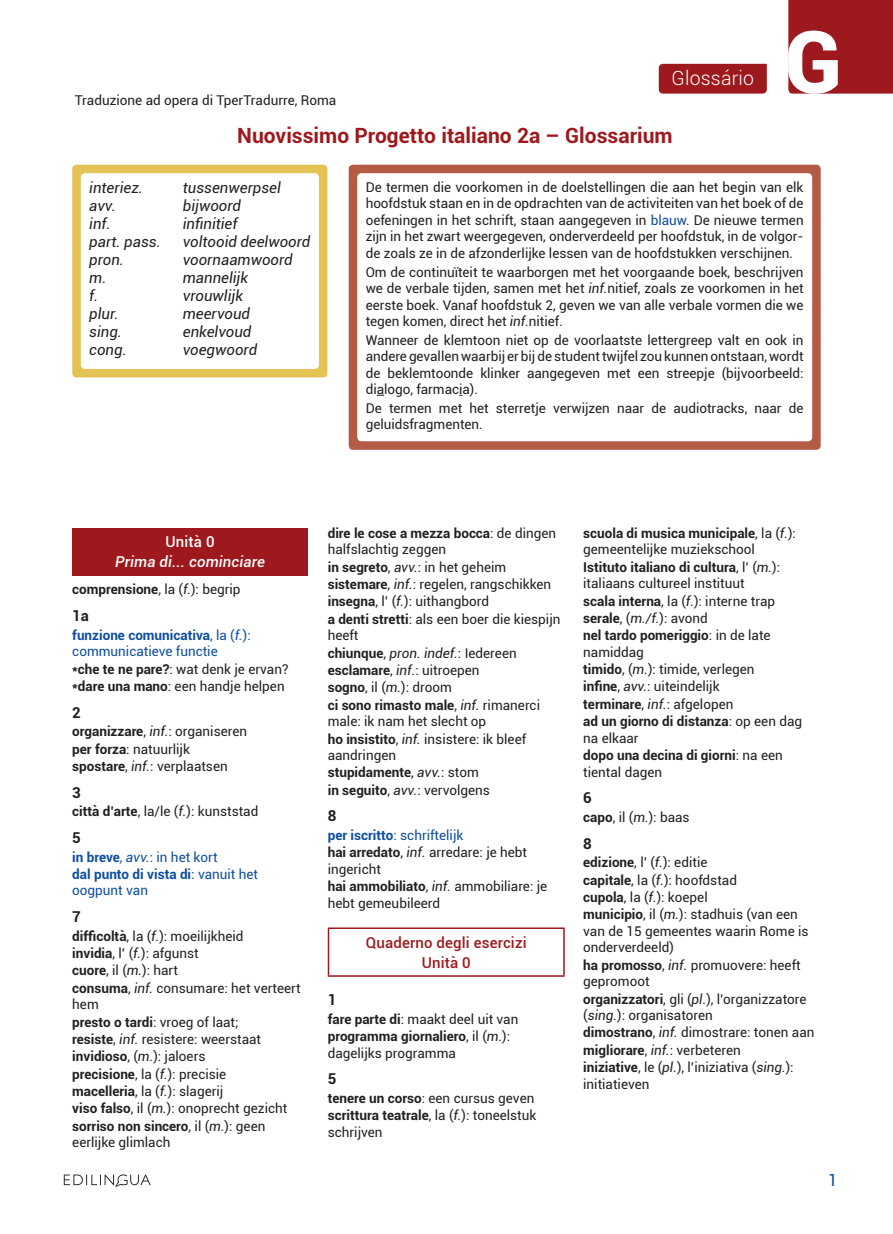
<style>
.page{position:relative;width:893px;height:1234px;background:#fff}
.page>*{position:absolute;margin:0;border:0;box-sizing:border-box;transform-origin:0 0}
.t1{font:700 21px "Roboto";color:#9e191d}
.t2{font:300 19.5px "Roboto";letter-spacing:.01em;color:#fff}
.t3{font:16.5px "Roboto";color:#0d4da1}
.t4{font:italic 15px "Roboto";color:#231f20}
.t5{font:500 15px/19.5px "Roboto";letter-spacing:.01em;color:#9e191d;text-align:center}
.t6{font:italic 500 15px "Roboto";letter-spacing:.01em;color:#fff}
.t7{font:700 15px "Roboto";color:#231f20}
.t8{font:500 15px "Roboto";letter-spacing:.01em;color:#fff}
.t9{font:13.5px/17.1px "Roboto";color:#231f20}
.t10{font:13.5px/17px "Roboto";color:#0d4da1}
.t11{font:700 13.5px "Roboto";color:#231f20}
.s1{color:#0d4da1}
.s2{font-style:italic}
.s3{font-weight:400}
.s4{font-weight:400;font-style:italic}
.s5{font-weight:700;color:#0d4da1}
.s6{font-style:italic;color:#0d4da1}
.s7{font-weight:700}
</style>
<div class="page">
<div style="left:349px;top:165px;width:472px;height:284px;background:#b45b46;border-radius:4px"></div>
<div style="left:357px;top:173px;width:455px;height:268px;background:#fff;border-radius:4px"></div>
<div style="left:72px;top:527px;width:236px;height:48px;background:#9e191d"></div>
<hr style="left:328px;top:927px;width:237px;height:1px;background:#9e191d">
<hr style="left:328px;top:928px;width:1px;height:47px;background:#9e191d">
<hr style="left:563px;top:928px;width:2px;height:47px;background:#9e191d">
<hr style="left:328px;top:975px;width:237px;height:1px;background:#9e191d">
<div style="left:72px;top:165px;width:255px;height:212px;background:#e2c353;border-radius:4px"></div>
<div style="left:81px;top:173px;width:238px;height:196px;background:#fff;border-radius:4px"></div>
<svg style="left:64px;top:1174px;width:87px;height:12px"></svg>
<div style="left:659px;top:64px;width:108px;height:30px;background:#9e191d"></div>
<svg style="left:788px;top:0;width:105px;height:94px"></svg>
<p class="t9" style="left:75px;top:91px;width:263px">Traduzione ad opera di TperTradurre, Roma</p>
<h2 class="t2" style="left:671px;top:65px;width:84px">Glossário</h2>
<h1 class="t1" style="left:237px;top:121px;width:437px">Nuovissimo Progetto italiano 2a – Glossarium</h1>
<p class="t4" style="left:89px;top:177px;width:55px">interiez.</p>
<p class="t4" style="left:183px;top:177px;width:100px">tussenwerpsel</p>
<p class="t4" style="left:89px;top:195px;width:28px">avv.</p>
<p class="t4" style="left:183px;top:195px;width:60px">bijwoord</p>
<p class="t4" style="left:89px;top:213px;width:23px">inf.</p>
<p class="t4" style="left:183px;top:213px;width:56px">infinitief</p>
<p class="t4" style="left:89px;top:231px;width:73px">part. pass.</p>
<p class="t4" style="left:183px;top:231px;width:129px">voltooid deelwoord</p>
<p class="t4" style="left:89px;top:249px;width:36px">pron.</p>
<p class="t4" style="left:183px;top:249px;width:111px">voornaamwoord</p>
<p class="t4" style="left:89px;top:267px;width:19px">m.</p>
<p class="t4" style="left:183px;top:267px;width:67px">mannelijk</p>
<p class="t4" style="left:89px;top:285px;width:10px">f.</p>
<p class="t4" style="left:183px;top:285px;width:62px">vrouwlijk</p>
<p class="t4" style="left:89px;top:303px;width:31px">plur.</p>
<p class="t4" style="left:183px;top:303px;width:69px">meervoud</p>
<p class="t4" style="left:89px;top:321px;width:34px">sing.</p>
<p class="t4" style="left:183px;top:321px;width:70px">enkelvoud</p>
<p class="t4" style="left:89px;top:339px;width:39px">cong.</p>
<p class="t4" style="left:183px;top:339px;width:76px">voegwoord</p>
<p class="t9" style="left:366px;top:178px;width:439px;line-height:16.5px;text-align:justify">De termen die voorkomen in de doelstellingen die aan het begin van elk hoofdstuk staan en in de opdrachten van de activiteiten van het boek of de oefeningen in het schrift, staan aangegeven in <span class="s1">blauw</span>. De nieuwe termen zijn in het zwart weergegeven, onderverdeeld per hoofdstuk, in de volgor&shy;de zoals ze in de afzonderlijke lessen van de hoofdstukken verschijnen.</p>
<p class="t9" style="left:366px;top:263px;width:439px;line-height:16.5px;text-align:justify">Om de continuïteit te waarborgen met het voorgaande boek, beschrijven we de verbale tijden, samen met het <span class="s2">inf.</span>nitief, zoals ze voorkomen in het eerste boek. Vanaf hoofdstuk 2, geven we van alle verbale vormen die we tegen komen, direct het <span class="s2">inf.</span>nitief.</p>
<p class="t9" style="left:366px;top:331px;width:439px;line-height:16.5px;text-align:justify">Wanneer de klemtoon niet op de voorlaatste lettergreep valt en ook in andere gevallen waarbij er bij de student twijfel zou kunnen ontstaan, wordt de beklemtoonde klinker aangegeven met een streepje (bijvoorbeeld: dialogo, farmacia).</p>
<p class="t9" style="left:366px;top:399px;width:439px;line-height:16.5px">De termen met het sterretje verwijzen naar de audiotracks, naar de geluidsfragmenten.</p>
<p class="t8" style="left:165px;top:531px;width:51px">Unità 0</p>
<p class="t6" style="left:115px;top:551px;width:151px">Prima di... cominciare</p>
<p class="t11" style="left:72px;top:580px;width:170px">comprensione<span class="s3">, la (</span><span class="s4">f.</span><span class="s3">): begrip</span></p>
<p class="t7" style="left:72px;top:605px;width:18px">1a</p>
<p class="t9" style="left:72px;top:625px;width:218px"><span class="s5">funzione comunicativa</span><span class="s1">, la (</span><span class="s6">f.</span><span class="s1">): communicatieve functie<br></span><span class="s7">*che te ne pare?</span>: wat denk je ervan? <span class="s7">*dare una mano</span>: een handje helpen</p>
<p class="t7" style="left:72px;top:701px;width:10px">2</p>
<p class="t9" style="left:72px;top:722px;width:176px"><span class="s7">organizzare</span>, <span class="s2">inf.</span>: organiseren <span class="s7">per forza</span>: natuurlijk <span class="s7">spostare</span>, <span class="s2">inf.</span>: verplaatsen</p>
<p class="t7" style="left:72px;top:781px;width:10px">3</p>
<p class="t9" style="left:72px;top:802px;width:188px"><span class="s7">città d’arte</span>, la/le (<span class="s2">f.</span>): kunststad</p>
<p class="t7" style="left:72px;top:826px;width:10px">5</p>
<p class="t10" style="left:72px;top:847px;width:187px"><span class="s7">in breve</span>, <span class="s2">avv.</span>: in het kort<br><span class="s7">dal punto di vista di</span>: vanuit het oogpunt van</p>
<p class="t7" style="left:72px;top:905px;width:10px">7</p>
<p class="t9" style="left:72px;top:926px;width:230px"><span class="s7">difficoltà</span>, la (<span class="s2">f.</span>): moeilijkheid<br><span class="s7">invidia</span>, l’ (<span class="s2">f.</span>): afgunst<br><span class="s7">cuore</span>, il (<span class="s2">m.</span>): hart<br><span class="s7">consuma</span>, <span class="s2">inf.</span> consumare: het verteert hem<br><span class="s7">presto o tardi</span>: vroeg of laat;<br><span class="s7">resiste</span>, <span class="s2">inf.</span> resistere: weerstaat <span class="s7">invidioso</span>, (<span class="s2">m.</span>): jaloers<br><span class="s7">precisione</span>, la (<span class="s2">f.</span>): precisie<br><span class="s7">macelleria</span>, la (<span class="s2">f.</span>): slagerij<br><span class="s7">viso falso</span>, il (<span class="s2">m.</span>): onoprecht gezicht <span class="s7">sorriso non sincero</span>, il (<span class="s2">m.</span>): geen eerlijke glimlach</p>
<p class="t9" style="left:328px;top:523px;width:234px"><span class="s7">dire le cose a mezza bocca</span>: de dingen halfslachtig zeggen<br><span class="s7">in segreto</span>, <span class="s2">avv.</span>: in het geheim <span class="s7">sistemare</span>, <span class="s2">inf.</span>: regelen, rangschikken <span class="s7">insegna</span>, l’ (<span class="s2">f.</span>): uithangbord<br><span class="s7">a denti stretti</span>: als een boer die kiespijn heeft<br><span class="s7">chiunque</span>, <span class="s2">pron. indef.</span>: Iedereen <span class="s7">esclamare</span>, <span class="s2">inf.</span>: uitroepen<br><span class="s7">sogno</span>, il (<span class="s2">m.</span>): droom<br><span class="s7">ci sono rimasto male</span>, <span class="s2">inf.</span> rimanerci male: ik nam het slecht op<br><span class="s7">ho insistito</span>, <span class="s2">inf.</span> insistere: ik bleef aandringen<br><span class="s7">stupidamente</span>, <span class="s2">avv.</span>: stom<br><span class="s7">in seguito</span>, <span class="s2">avv.</span>: vervolgens</p>
<p class="t7" style="left:328px;top:805px;width:10px">8</p>
<p class="t9" style="left:328px;top:826px;width:221px"><span class="s5">per iscritto</span><span class="s1">: schriftelijk<br></span><span class="s7">hai arredato</span>, <span class="s2">inf.</span> arredare: je hebt ingericht<br><span class="s7">hai ammobiliato</span>, <span class="s2">inf.</span> ammobiliare: je hebt gemeubileerd</p>
<p class="t5" style="left:366px;top:932px;width:162px">Quaderno degli esercizi<br>Unità 0</p>
<p class="t7" style="left:328px;top:988px;width:10px">1</p>
<p class="t9" style="left:328px;top:1009px;width:192px"><span class="s7">fare parte di</span>: maakt deel uit van <span class="s7">programma giornaliero</span>, il (<span class="s2">m.</span>): dagelijks programma</p>
<p class="t7" style="left:328px;top:1068px;width:10px">5</p>
<p class="t9" style="left:328px;top:1088px;width:210px"><span class="s7">tenere un corso</span>: een cursus geven <span class="s7">scrittura teatrale</span>, la (<span class="s2">f.</span>): toneelstuk schrijven</p>
<p class="t9" style="left:583px;top:524px;width:220px"><span class="s7">scuola di musica municipale</span>, la (<span class="s2">f.</span>): gemeentelijke muziekschool<br><span class="s7">Istituto italiano di cultura</span>, l’ (<span class="s2">m.</span>): italiaans cultureel instituut<br><span class="s7">scala interna</span>, la (<span class="s2">f.</span>): interne trap <span class="s7">serale</span>, (<span class="s2">m./f.</span>): avond<br><span class="s7">nel tardo pomeriggio</span>: in de late namiddag<br><span class="s7">timido</span>, (<span class="s2">m.</span>): timide, verlegen<br><span class="s7">infine</span>, <span class="s2">avv.</span>: uiteindelijk<br><span class="s7">terminare</span>, <span class="s2">inf.</span>: afgelopen<br><span class="s7">ad un giorno di distanza</span>: op een dag na elkaar<br><span class="s7">dopo una decina di giorni</span>: na een tiental dagen</p>
<p class="t7" style="left:583px;top:787px;width:10px">6</p>
<p class="t9" style="left:583px;top:807px;width:108px"><span class="s7">capo</span>, il (<span class="s2">m.</span>): baas</p>
<p class="t7" style="left:583px;top:832px;width:10px">8</p>
<p class="t9" style="left:583px;top:853px;width:233px"><span class="s7">edizione</span>, l’ (<span class="s2">f.</span>): editie<br><span class="s7">capitale</span>, la (<span class="s2">f.</span>): hoofdstad<br><span class="s7">cupola</span>, la (<span class="s2">f.</span>): koepel<br><span class="s7">municipio</span>, il (<span class="s2">m.</span>): stadhuis (van een van de 15 gemeentes waarin Rome is onderverdeeld)<br><span class="s7">ha promosso</span>, <span class="s2">inf.</span> promuovere: heeft gepromoot<br><span class="s7">organizzatori</span>, gli (<span class="s2">pl.</span>), l’organizzatore (<span class="s2">sing.</span>): organisatoren<br><span class="s7">dimostrano</span>, <span class="s2">inf.</span> dimostrare: tonen aan <span class="s7">migliorare</span>, <span class="s2">inf.</span>: verbeteren<br><span class="s7">iniziative</span>, le (<span class="s2">pl.</span>), l’iniziativa (<span class="s2">sing.</span>): initiatieven</p>
<p class="t3" style="left:828px;top:1168px;width:11px">1</p>
</div>
